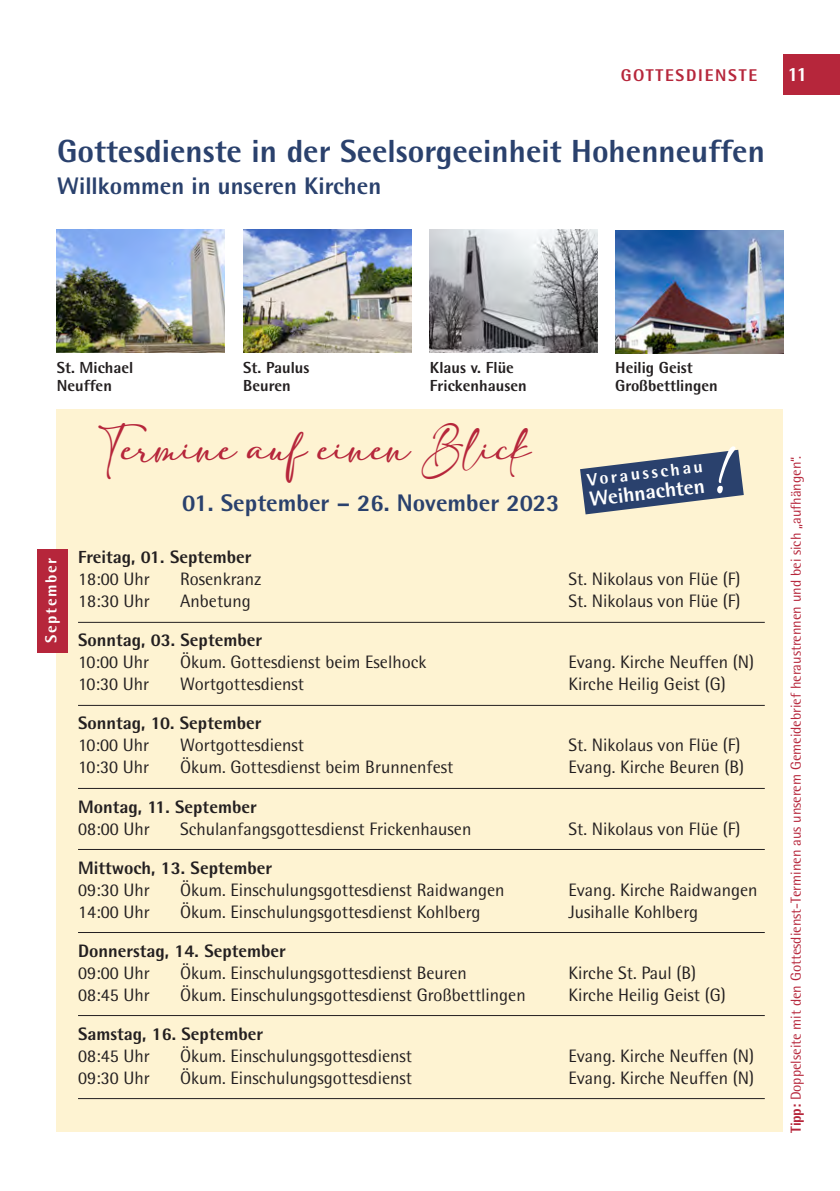
<style>
.page{position:relative;width:840px;height:1191px;background:#fff}
.page>*{position:absolute;margin:0;border:0;box-sizing:border-box;transform-origin:0 0}
.t1{font:800 32px "Rotis Semi Sans";color:#2a416d}
.t2{font:30.6px "valentine";color:#b6263b}
.t3{font:800 24px "Rotis Semi Sans";color:#2a416d}
.t4{font:800 20.8px "Rotis Semi Sans";color:#fff}
.t5{font:800 20px "Rotis Semi Sans";color:#fff}
.t6{font:18px "Rotis Semi Sans";color:#231f20}
.t7{font:800 18px/22px "Rotis Semi Sans";color:#231f20}
.t8{font:800 17.2px "Rotis Semi Sans";color:#fff}
.t9{font:800 17px "Rotis Semi Sans";letter-spacing:.1em;color:#b6263b}
.t10{font:800 16px/18px "Rotis Semi Sans";color:#231f20}
.t11{font:800 16px "Rotis Semi Sans";letter-spacing:.1em;color:#fff}
.t12{font:14.4px "Rotis Semi Sans";color:#b6263b}
.s1{font-size:17.6px}
.s2{font-weight:400}
.s3{font-weight:800}
</style>
<div class="page">
<div style="left:782px;top:54px;width:57px;height:41px;background:#b6263b"></div>
<div style="left:57px;top:409px;width:725px;height:722px;background:#fef3d2"></div>
<hr style="left:78px;top:622px;width:686px;height:1px;background:#231f20">
<hr style="left:78px;top:705px;width:686px;height:1px;background:#231f20">
<hr style="left:78px;top:788px;width:686px;height:1px;background:#231f20">
<hr style="left:78px;top:849px;width:686px;height:1px;background:#231f20">
<hr style="left:78px;top:932px;width:686px;height:1px;background:#231f20">
<hr style="left:78px;top:1015px;width:686px;height:1px;background:#231f20">
<hr style="left:78px;top:1098px;width:686px;height:1px;background:#231f20">
<img style="left:57px;top:230px;width:167px;height:122px">
<img style="left:429px;top:230px;width:168px;height:122px">
<img style="left:243px;top:230px;width:168px;height:122px">
<img style="left:615px;top:231px;width:167px;height:122px">
<div style="left:37px;top:549px;width:31px;height:104px;background:#b6263b"></div>
<svg style="left:580px;top:449px;width:163px;height:65px"></svg>
<p class="t9" style="left:620px;top:64px;width:138px">GOTTESDIENSTE</p>
<p class="t5" style="left:787px;top:61px;width:22px">11</p>
<p class="t1" style="left:57px;top:130px;width:708px">Gottesdienste in der Seelsorgeeinheit Hohenneuffen</p>
<p class="t3" style="left:57px;top:170px;width:325px">Willkommen in unseren Kirchen</p>
<p class="t10" style="left:57px;top:358px;width:78px">St. Michael<br>Neuffen</p>
<p class="t10" style="left:243px;top:358px;width:68px">St. Paulus<br>Beuren</p>
<p class="t10" style="left:429px;top:358px;width:98px">Klaus v. Flüe<br>Frickenhausen</p>
<p class="t10" style="left:615px;top:358px;width:104px">Heilig Geist<br>Großbettlingen</p>
<p class="t11" style="left:41px;top:643px;width:87px;rotate:-90deg">September</p>
<p class="t2" style="left:98px;top:432px;width:434px">Termine auf einen Blick</p>
<p class="t3" style="left:182px;top:487px;width:378px">01. September – 26. November 2023</p>
<p class="t8" style="left:585px;top:469px;width:118px;rotate:-7deg">Vorausschau</p>
<p class="t4" style="left:587px;top:486px;width:117px;rotate:-7deg">Weihnachten</p>
<p class="t7" style="left:78px;top:546px;width:175px"><span class="s1">F</span>reitag, 01. September<br><span class="s2">18:00 Uhr</span></p>
<p class="t6" style="left:180px;top:568px;width:83px">Rosenkranz</p>
<p class="t6" style="left:568px;top:568px;width:173px">St. Nikolaus von Flüe (F)</p>
<p class="t6" style="left:78px;top:590px;width:73px">18:30 Uhr</p>
<p class="t6" style="left:180px;top:590px;width:72px">Anbetung</p>
<p class="t6" style="left:568px;top:590px;width:173px">St. Nikolaus von Flüe (F)</p>
<p class="t7" style="left:78px;top:629px;width:185px">Sonntag, 03. September<br><span class="s2">10:00 Uhr</span></p>
<p class="t6" style="left:180px;top:651px;width:248px">Ökum. Gottesdienst beim Eselhock</p>
<p class="t6" style="left:568px;top:651px;width:187px">Evang. Kirche Neuffen (N)</p>
<p class="t6" style="left:78px;top:673px;width:73px">10:30 Uhr</p>
<p class="t6" style="left:180px;top:673px;width:125px">Wortgottesdienst</p>
<p class="t6" style="left:568px;top:673px;width:158px">Kirche Heilig Geist (G)</p>
<p class="t7" style="left:78px;top:712px;width:185px">Sonntag, 10. September<br><span class="s2">10:00 Uhr</span></p>
<p class="t6" style="left:180px;top:734px;width:125px">Wortgottesdienst</p>
<p class="t6" style="left:568px;top:734px;width:173px">St. Nikolaus von Flüe (F)</p>
<p class="t6" style="left:78px;top:756px;width:73px">10:30 Uhr</p>
<p class="t6" style="left:180px;top:756px;width:274px">Ökum. Gottesdienst beim Brunnenfest</p>
<p class="t6" style="left:568px;top:756px;width:177px">Evang. Kirche Beuren (B)</p>
<p class="t7" style="left:78px;top:795px;width:180px">Montag, 11. September<br><span class="s2">08:00 Uhr</span></p>
<p class="t6" style="left:180px;top:817px;width:292px">Schulanfangsgottesdienst Frickenhausen</p>
<p class="t6" style="left:568px;top:817px;width:173px">St. Nikolaus von Flüe (F)</p>
<p class="t7" style="left:78px;top:856px;width:195px">Mittwoch, 13. September<br><span class="s2">09:30 Uhr</span></p>
<p class="t6" style="left:180px;top:879px;width:326px">Ökum. Einschulungsgottesdienst Raidwangen</p>
<p class="t6" style="left:568px;top:879px;width:190px">Evang. Kirche Raidwangen</p>
<p class="t6" style="left:78px;top:901px;width:73px">14:00 Uhr</p>
<p class="t6" style="left:180px;top:901px;width:302px">Ökum. Einschulungsgottesdienst Kohlberg</p>
<p class="t6" style="left:568px;top:901px;width:131px">Jusihalle Kohlberg</p>
<p class="t7" style="left:78px;top:939px;width:209px">Donnerstag, 14. September<br><span class="s2">09:00 Uhr</span></p>
<p class="t6" style="left:180px;top:962px;width:288px">Ökum. Einschulungsgottesdienst Beuren</p>
<p class="t6" style="left:568px;top:962px;width:129px">Kirche St. Paul (B)</p>
<p class="t6" style="left:78px;top:984px;width:73px">08:45 Uhr</p>
<p class="t6" style="left:180px;top:984px;width:347px">Ökum. Einschulungsgottesdienst Großbettlingen</p>
<p class="t6" style="left:568px;top:984px;width:158px">Kirche Heilig Geist (G)</p>
<p class="t7" style="left:78px;top:1022px;width:186px">Samstag, 16. September<br><span class="s2">08:45 Uhr</span></p>
<p class="t6" style="left:180px;top:1045px;width:233px">Ökum. Einschulungsgottesdienst</p>
<p class="t6" style="left:568px;top:1045px;width:187px">Evang. Kirche Neuffen (N)</p>
<p class="t6" style="left:78px;top:1067px;width:73px">09:30 Uhr</p>
<p class="t6" style="left:180px;top:1067px;width:233px">Ökum. Einschulungsgottesdienst</p>
<p class="t6" style="left:568px;top:1067px;width:187px">Evang. Kirche Neuffen (N)</p>
<p class="t12" style="left:786px;top:1132px;width:678px;rotate:-90deg"><span class="s3">Tipp:</span> Doppelseite mit den Gottesdienst-Terminen aus unserem Gemeidebrief heraustrennen und bei sich „aufhängen“.</p>
</div>
